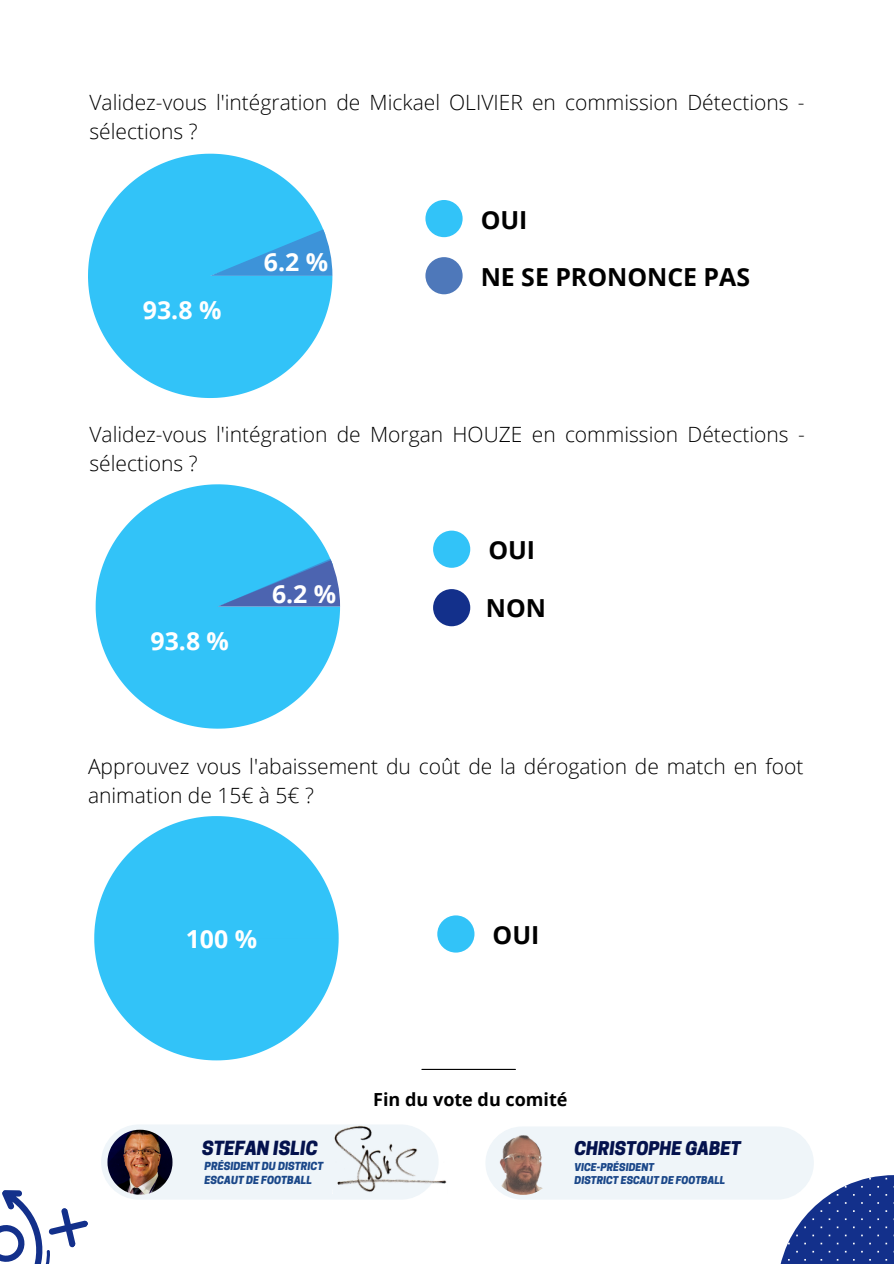
<style>
.page{position:relative;width:894px;height:1264px;background:#fff}
.page>*{position:absolute;margin:0;border:0;box-sizing:border-box;transform-origin:0 0}
.t1{font:700 24.9px "Open Sans";color:#000}
.t2{font:700 24.9px "Open Sans";color:#fff}
.t3{font:300 21px/29.2px "Open Sans";color:#000}
.t4{font:italic 800 18.3px "Cooper Hewitt";color:#04124d}
.t5{font:700 18px "Open Sans";color:#000}
.t6{font:italic 800 17.85px "Cooper Hewitt";color:#04124d}
.t7{font:italic 800 10.5px/13.8px "Cooper Hewitt";color:#1a4789}
.t8{font:italic 800 10.2px/13.4px "Cooper Hewitt";color:#1a4789}
</style>
<div class="page">
<svg style="left:777px;top:1175px;width:116px;height:88px"></svg>
<svg style="left:0;top:1190px;width:88px;height:73px"></svg>
<hr style="left:422px;top:1068px;width:93px;height:1px;background:#000">
<div style="left:101px;top:1124px;width:337px;height:75px;background:#eff5f9;border-radius:38px"></div>
<img style="left:107px;top:1129px;width:65px;height:65px">
<img style="left:334px;top:1124px;width:113px;height:69px">
<div style="left:485px;top:1126px;width:328px;height:73px;background:#eff5f9;border-radius:37px"></div>
<img style="left:491px;top:1131px;width:52px;height:63px">
<svg style="left:88px;top:154px;width:244px;height:244px;fill:#32c3f8"></svg>
<svg style="left:210px;top:229px;width:122px;height:48px;background:#3cace8"></svg>
<div style="left:425px;top:200px;width:37px;height:37px;background:#32c3f8;border-radius:50%"></div>
<div style="left:425px;top:257px;width:37px;height:37px;background:#4e78ba;border-radius:50%"></div>
<svg style="left:96px;top:484px;width:244px;height:244px;fill:#32c3f8"></svg>
<svg style="left:218px;top:558px;width:122px;height:49px;background:#4595d4"></svg>
<div style="left:433px;top:530px;width:37px;height:38px;background:#32c3f8;border-radius:50%"></div>
<div style="left:433px;top:589px;width:37px;height:37px;background:#13308b;border-radius:50%"></div>
<svg style="left:94px;top:816px;width:244px;height:244px;fill:#32c3f8"></svg>
<svg style="left:216px;top:938px;width:122px;height:1px"></svg>
<div style="left:437px;top:915px;width:37px;height:37px;background:#32c3f8;border-radius:50%"></div>
<p class="t3" style="left:89px;top:87px;width:716px">Validez-vous l'intégration de Mickael OLIVIER en commission Détections - sélections ?</p>
<p class="t2" style="left:143px;top:292px;width:80px">93.8 %</p>
<p class="t2" style="left:264px;top:244px;width:66px">6.2 %</p>
<p class="t1" style="left:480px;top:202px;width:48px">OUI</p>
<p class="t1" style="left:480px;top:259px;width:271px">NE SE PRONONCE PAS</p>
<p class="t3" style="left:89px;top:419px;width:716px">Validez-vous l'intégration de Morgan HOUZE en commission Détections - sélections ?</p>
<p class="t2" style="left:150px;top:623px;width:80px">93.8 %</p>
<p class="t2" style="left:272px;top:576px;width:66px">6.2 %</p>
<p class="t1" style="left:488px;top:532px;width:48px">OUI</p>
<p class="t1" style="left:485px;top:590px;width:62px">NON</p>
<p class="t3" style="left:88px;top:751px;width:716px">Approuvez vous l'abaissement du coût de la dérogation de match en foot animation de 15€ à 5€ ?</p>
<p class="t2" style="left:186px;top:921px;width:73px">100 %</p>
<p class="t1" style="left:492px;top:917px;width:48px">OUI</p>
<p class="t4" style="left:202px;top:1141px;width:117px">STEFAN ISLIC</p>
<p class="t7" style="left:204px;top:1160px;width:120px">PRÉSIDENT DU DISTRICT<br>ESCAUT DE FOOTBALL</p>
<p class="t5" style="left:373px;top:1087px;width:196px">Fin du vote du comité</p>
<p class="t6" style="left:574px;top:1141px;width:168px">CHRISTOPHE GABET</p>
<p class="t8" style="left:574px;top:1161px;width:152px">VICE-PRÉSIDENT<br>DISTRICT ESCAUT DE FOOTBALL</p>
</div>
